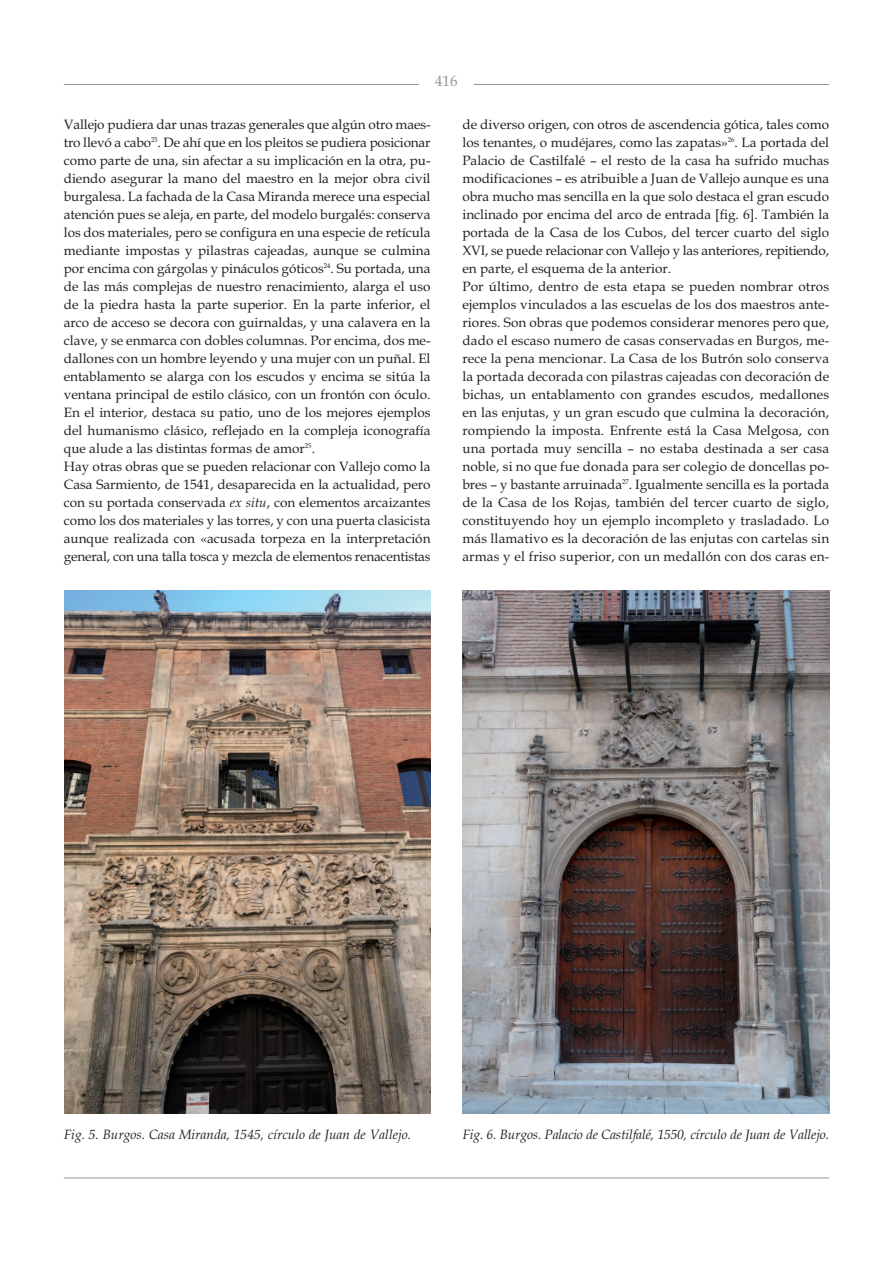
<style>
.page{position:relative;width:893px;height:1263px;background:#fff}
.page>*{position:absolute;margin:0;border:0;box-sizing:border-box;transform-origin:0 0}
.t1{font:15px "Book Antiqua";color:#939598}
.t2{font:13.5px/18px "Book Antiqua";color:#231f20}
.t3{font:italic 13.5px "Book Antiqua";letter-spacing:-.01em;color:#231f20}
.s1{font-style:italic}
</style>
<div class="page">
<hr style="left:64px;top:84px;width:355px;height:1px;background:#939598">
<hr style="left:474px;top:84px;width:355px;height:1px;background:#939598">
<hr style="left:64px;top:1177px;width:765px;height:1px;background:#939598">
<img style="left:65px;top:590px;width:366px;height:524px">
<img style="left:462px;top:590px;width:367px;height:524px">
<p class="t1" style="left:435px;top:72px;width:24px">416</p>
<p class="t2" style="left:64px;top:115px;width:368px">Vallejo pudiera dar unas trazas generales que algún otro maes&shy;tro llevó a cabo<sup>23</sup>. De ahí que en los pleitos se pudiera posicionar como parte de una, sin afectar a su implicación en la otra, pu&shy;diendo asegurar la mano del maestro en la mejor obra civil burgalesa. La fachada de la Casa Miranda merece una especial atención pues se aleja, en parte, del modelo burgalés: conserva los dos materiales, pero se configura en una especie de retícula mediante impostas y pilastras cajeadas, aunque se culmina por encima con gárgolas y pináculos góticos<sup>24</sup>. Su portada, una de las más complejas de nuestro renacimiento, alarga el uso de la piedra hasta la parte superior. En la parte inferior, el arco de acceso se decora con guirnaldas, y una calavera en la clave, y se enmarca con dobles columnas. Por encima, dos me&shy;dallones con un hombre leyendo y una mujer con un puñal. El entablamento se alarga con los escudos y encima se sitúa la ventana principal de estilo clásico, con un frontón con óculo.<br>En el interior, destaca su patio, uno de los mejores ejemplos del humanismo clásico, reflejado en la compleja iconografía que alude a las distintas formas de amor<sup>25</sup>.<br>Hay otras obras que se pueden relacionar con Vallejo como la Casa Sarmiento, de 1541, desaparecida en la actualidad, pero con su portada conservada <span class="s1">ex situ</span>, con elementos arcaizantes como los dos materiales y las torres, y con una puerta clasicista aunque realizada con «acusada torpeza en la interpretación general, con una talla tosca y mezcla de elementos renacentistas</p>
<p class="t2" style="left:462px;top:115px;width:368px">de diverso origen, con otros de ascendencia gótica, tales como los tenantes, o mudéjares, como las zapatas»<sup>26</sup>. La portada del Palacio de Castilfalé – el resto de la casa ha sufrido muchas modificaciones – es atribuible a Juan de Vallejo aunque es una obra mucho mas sencilla en la que solo destaca el gran escudo inclinado por encima del arco de entrada [fig. 6]. También la portada de la Casa de los Cubos, del tercer cuarto del siglo XVI, se puede relacionar con Vallejo y las anteriores, repitiendo, en parte, el esquema de la anterior.<br>Por último, dentro de esta etapa se pueden nombrar otros ejemplos vinculados a las escuelas de los dos maestros ante&shy;riores. Son obras que podemos considerar menores pero que, dado el escaso numero de casas conservadas en Burgos, me&shy;rece la pena mencionar. La Casa de los Butrón solo conserva la portada decorada con pilastras cajeadas con decoración de bichas, un entablamento con grandes escudos, medallones en las enjutas, y un gran escudo que culmina la decoración, rompiendo la imposta. Enfrente está la Casa Melgosa, con una portada muy sencilla – no estaba destinada a ser casa noble, si no que fue donada para ser colegio de doncellas po&shy;bres – y bastante arruinada<sup>27</sup>. Igualmente sencilla es la portada de la Casa de los Rojas, también del tercer cuarto de siglo, constituyendo hoy un ejemplo incompleto y trasladado. Lo más llamativo es la decoración de las enjutas con cartelas sin armas y el friso superior, con un medallón con dos caras en-</p>
<p class="t3" style="left:64px;top:1126px;width:349px">Fig. 5. Burgos. Casa Miranda, 1545, círculo de Juan de Vallejo.</p>
<p class="t3" style="left:462px;top:1126px;width:368px">Fig. 6. Burgos. Palacio de Castilfalé, 1550, círculo de Juan de Vallejo.</p>
</div>
